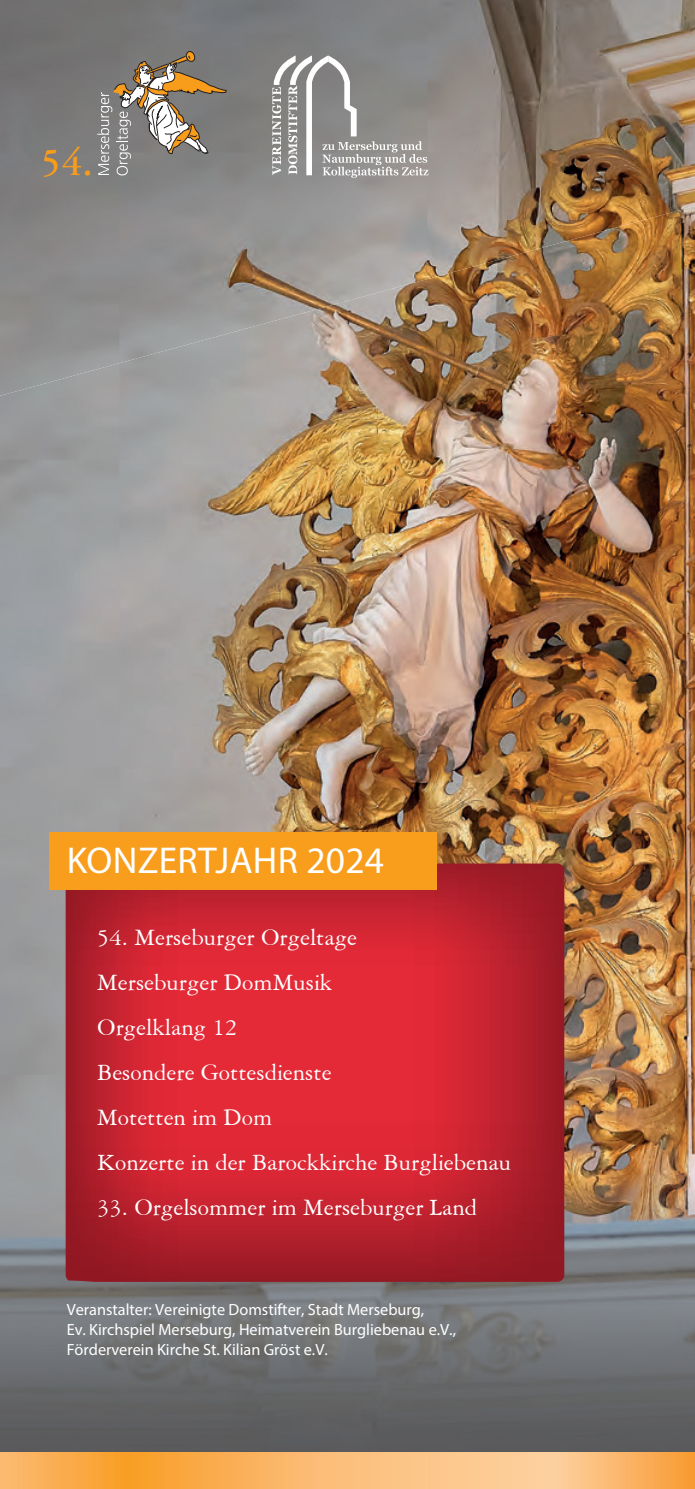
<style>
.page{position:relative;width:695px;height:1489px;background:#fff}
.page>*{position:absolute;margin:0;border:0;box-sizing:border-box;transform-origin:0 0}
.t1{font:700 41.25px "American Garamond BT";color:#f89c1c}
.t2{font:37.5px "Myriad Pro";letter-spacing:.005em;color:#fff}
.t3{font:25px/45px "American Garamond BT";color:#fff}
.t4{font:16.25px/20px "Myriad Pro";color:#fff}
</style>
<div class="page">
<img style="left:0;top:396px;width:694px;height:1056px">
<img style="left:0;top:0;width:694px;height:396px">
<svg style="left:0;top:1452px;width:694px;height:36px;background:#fbb768"></svg>
<svg style="left:66px;top:863px;width:498px;height:418px;background:#c5232f"></svg>
<div style="left:49px;top:832px;width:387px;height:57px;background:#f89d1c"></div>
<svg style="left:272px;top:55px;width:156px;height:123px;background:#9d9c9b"></svg>
<svg style="left:97px;top:51px;width:130px;height:124px;background:#90887e"></svg>
<h1 class="t1" style="left:41px;top:137px;width:54px">54.</h1>
<h2 class="t2" style="left:67px;top:836px;width:319px">KONZERTJAHR 2024</h2>
<p class="t3" style="left:97px;top:914px;width:415px">54. Merseburger Orgeltage<br>Merseburger DomMusik<br>Orgelklang 12<br>Besondere Gottesdienste<br>Motetten im Dom<br>Konzerte in der Barockkirche Burgliebenau</p>
<p class="t3" style="left:97px;top:1184px;width:381px">33. Orgelsommer im Merseburger Land</p>
<p class="t4" style="left:67px;top:1299px;width:391px">Veranstalter: Vereinigte Domstifter, Stadt Merseburg,<br>Ev. Kirchspiel Merseburg, Heimatverein Burgliebenau e.V.,<br>Förderverein Kirche St. Kilian Gröst e.V.</p>
</div>
